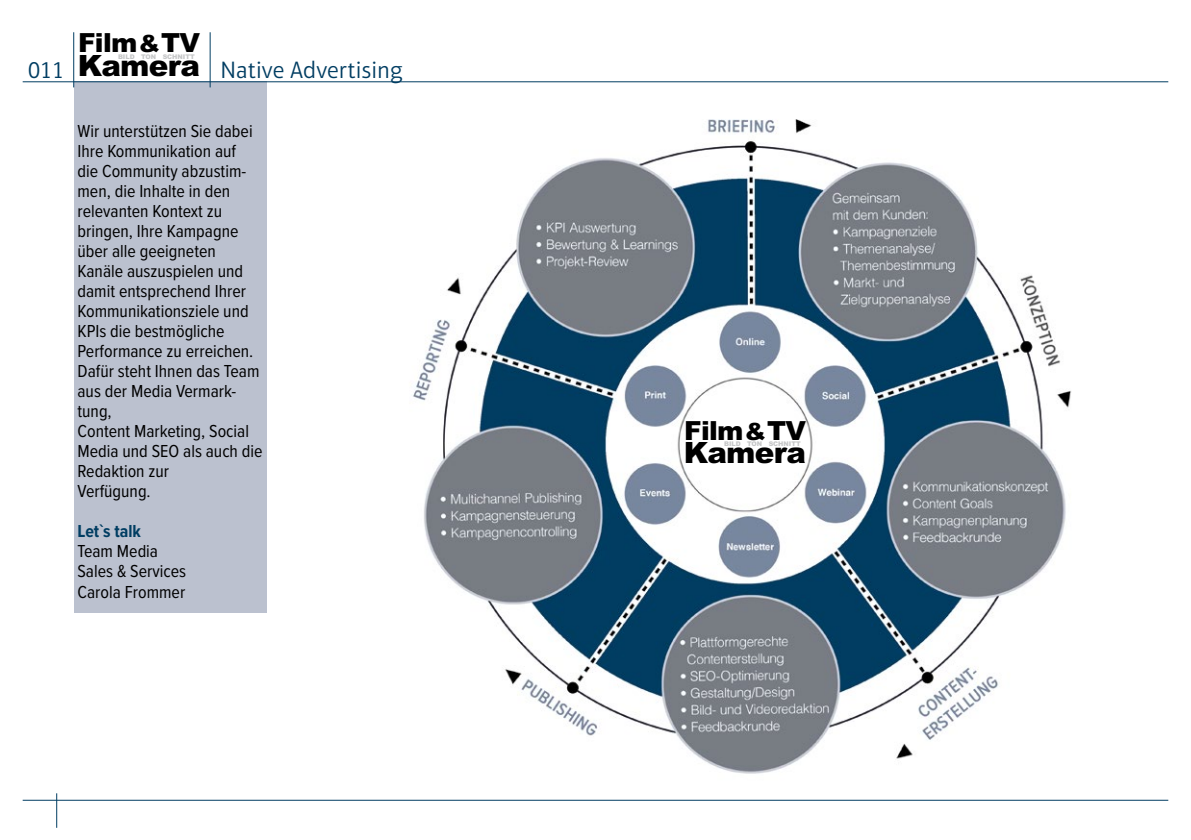
<style>
.page{position:relative;width:1191px;height:840px;background:#fff}
.page>*{position:absolute;margin:0;border:0;box-sizing:border-box;transform-origin:0 0}
.t1{font:900 29.4px "Arial";letter-spacing:-.025em;color:#000}
.t2{font:900 26.4px "Arial";letter-spacing:-.025em;color:#000}
.t3{font:300 24px "Aptifer Sans LT Pro";color:#003d62}
.t4{font:18px/20px "Proxima Nova Cond";color:#000}
.t5{font:700 18px "Proxima Nova Cond";color:#003d62}
.t6{font:900 6.4px "Arial";color:#c6c7c8}
.s1{font-size:23.8px}
</style>
<div class="page">
<div style="left:74px;top:82px;width:192px;height:530px;background:#bbc1cf"></div>
<img style="left:397px;top:82px;width:729px;height:692px">
<hr style="left:73px;top:32px;width:1px;height:55px;background:#003d62">
<hr style="left:210px;top:32px;width:1px;height:55px;background:#003d62">
<hr style="left:23px;top:81px;width:1145px;height:1px;background:#003d62">
<hr style="left:56px;top:792px;width:1px;height:35px;background:#003d62">
<hr style="left:23px;top:799px;width:1145px;height:1px;background:#003d62">
<h3 class="t3" style="left:28px;top:60px;width:38px">011</h3>
<h2 class="t2" style="left:78px;top:28px;width:123px">Film<span class="s1">&amp;</span>TV</h2>
<h1 class="t1" style="left:78px;top:48px;width:124px">Kamera</h1>
<p class="t6" style="left:118px;top:53px;width:78px">BILD TON SCHNITT</p>
<h3 class="t3" style="left:221px;top:60px;width:184px">Native Advertising</h3>
<p class="t4" style="left:77px;top:121px;width:187px">Wir unterstützen Sie dabei<br>Ihre Kommunikation auf<br>die Community abzustim&shy;men, die Inhalte in den relevanten Kontext zu bringen, Ihre Kampagne über alle geeigneten<br>Kanäle auszuspielen und damit entsprechend Ihrer<br>Kommunikationsziele und<br>KPIs die bestmögliche<br>Performance zu erreichen.<br>Dafür steht Ihnen das Team aus der Media Vermark&shy;tung,<br>Content Marketing, Social<br>Media und SEO als auch die<br>Redaktion zur<br>Verfügung.</p>
<p class="t5" style="left:77px;top:523px;width:65px">Let`s talk</p>
<p class="t4" style="left:77px;top:541px;width:110px">Team Media<br>Sales &amp; Services<br>Carola Frommer</p>
<h2 class="t2" style="left:684px;top:415px;width:123px">Film<span class="s1">&amp;</span>TV</h2>
<h1 class="t1" style="left:684px;top:435px;width:124px">Kamera</h1>
<p class="t6" style="left:724px;top:440px;width:78px">BILD TON SCHNITT</p>
</div>
